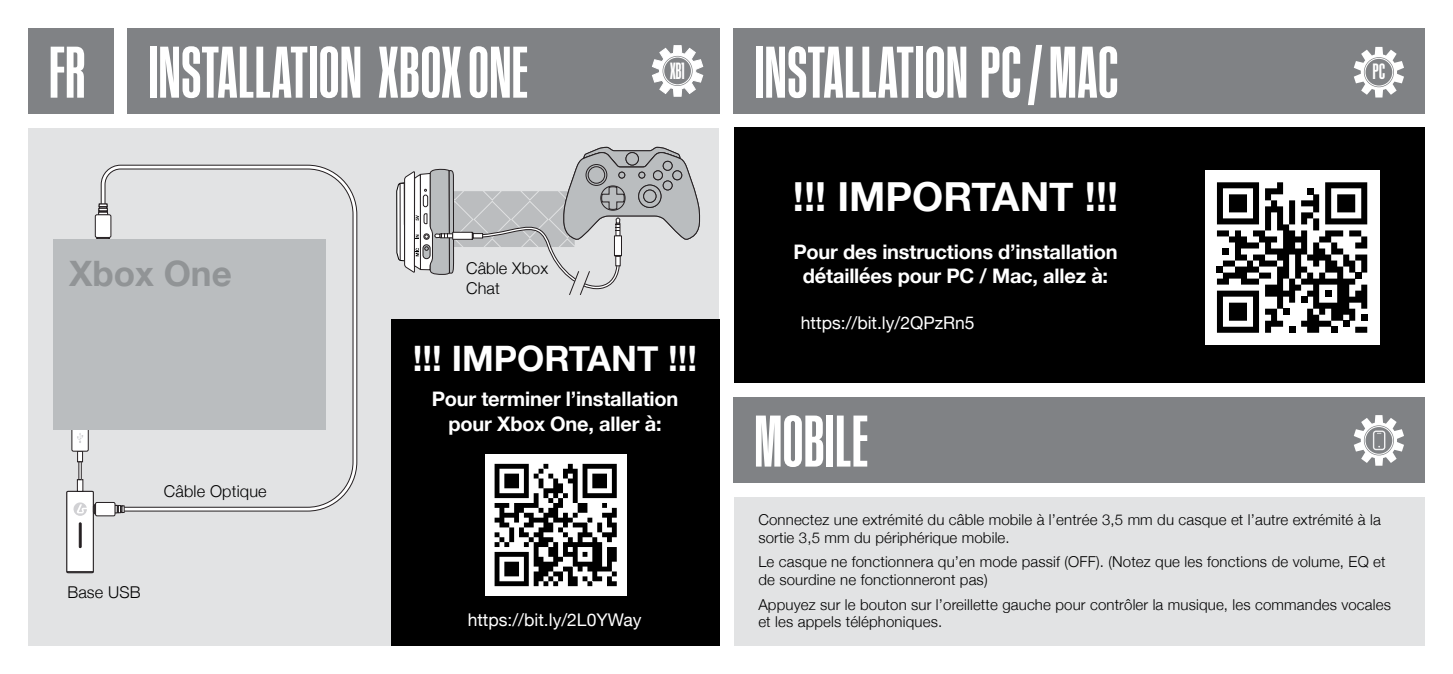
<style>
.page{position:relative;width:1453px;height:674px;background:#fff}
.page>*{position:absolute;margin:0;border:0;box-sizing:border-box;transform-origin:0 0}
.t1{font:500 70px "Kommissar X Cond";letter-spacing:.02em;color:#fff}
.t2{font:700 40px "Helvetica Neue";color:#fff}
.t3{font:700 35px "Helvetica Neue";color:#fff}
.t4{font:700 35px "Helvetica Neue";color:#919496}
.t5{font:500 22.5px "Kommissar X Cond";color:#fff;scale:.88 1}
.t6{font:500 21.25px "Kommissar X Cond";color:#fff}
.t7{font:700 20px/25px "Helvetica Neue";letter-spacing:-.01em;color:#fff;text-align:center}
.t8{font:17.5px "Helvetica Neue";color:#fff}
.t9{font:300 16.25px "Helvetica Neue";letter-spacing:.01em;color:#000}
.t10{font:300 15px/17.5px "Helvetica Neue";letter-spacing:.01em;color:#000}
</style>
<div class="page">
<div style="left:734px;top:128px;width:690px;height:255px;background:#000"></div>
<div style="left:734px;top:496px;width:690px;height:149px;background:#e2e3e4"></div>
<div style="left:28px;top:128px;width:691px;height:517px;background:#e2e3e4"></div>
<svg style="left:101px;top:164px;width:256px;height:347px"></svg>
<svg style="left:96px;top:204px;width:14px;height:35px"></svg>
<div style="left:95px;top:215px;width:16px;height:22px;background:#fff;border-radius:2px"></div>
<div style="left:95px;top:214px;width:16px;height:24px;border:1px solid #241f21;border-radius:2px"></div>
<div style="left:67px;top:491px;width:26px;height:81px;background:#fff"></div>
<div style="left:67px;top:491px;width:27px;height:81px;border:1px solid #241f21"></div>
<svg style="left:73px;top:502px;width:14px;height:13px"></svg>
<div style="left:79px;top:522px;width:2px;height:25px;border:1px solid #241f21"></div>
<svg style="left:67px;top:571px;width:26px;height:1px"></svg>
<div style="left:77px;top:479px;width:6px;height:12px;background:#fff"></div>
<div style="left:77px;top:479px;width:6px;height:12px;border:1px solid #241f21"></div>
<div style="left:78px;top:451px;width:5px;height:10px;background:#fff"></div>
<div style="left:77px;top:450px;width:6px;height:12px;border:1px solid #241f21"></div>
<svg style="left:71px;top:429px;width:18px;height:22px"></svg>
<div style="left:79px;top:461px;width:3px;height:18px;border:1px solid #241f21"></div>
<svg style="left:115px;top:504px;width:9px;height:9px"></svg>
<div style="left:93px;top:504px;width:20px;height:9px;border:1px solid #241f21"></div>
<div style="left:94px;top:503px;width:20px;height:11px;border:1px solid #241f21"></div>
<div style="left:96px;top:502px;width:19px;height:13px;background:#fff"></div>
<div style="left:95px;top:502px;width:20px;height:14px;border:1px solid #241f21"></div>
<div style="left:53px;top:239px;width:273px;height:190px;background:#babdbf"></div>
<div style="left:733px;top:28px;width:691px;height:85px;background:#808285"></div>
<div style="left:391px;top:319px;width:328px;height:326px;background:#000"></div>
<div style="left:128px;top:28px;width:592px;height:85px;background:#808285"></div>
<div style="left:733px;top:397px;width:692px;height:85px;background:#808285"></div>
<svg style="left:1354px;top:415px;width:50px;height:50px"></svg>
<svg style="left:652px;top:45px;width:51px;height:52px"></svg>
<svg style="left:662px;top:56px;width:31px;height:30px"></svg>
<div style="left:663px;top:57px;width:29px;height:28px;border:1px solid #fff;border-radius:50%"></div>
<svg style="left:1354px;top:47px;width:50px;height:50px"></svg>
<svg style="left:1364px;top:57px;width:30px;height:30px"></svg>
<div style="left:1365px;top:58px;width:28px;height:28px;border:1px solid #fff;border-radius:50%"></div>
<svg style="left:396px;top:146px;width:305px;height:149px"></svg>
<div style="left:28px;top:28px;width:85px;height:85px;background:#808285"></div>
<div style="left:485px;top:454px;width:141px;height:141px;background:#fff"></div>
<svg style="left:495px;top:463px;width:122px;height:122px"></svg>
<div style="left:1205px;top:170px;width:174px;height:174px;background:#fff"></div>
<svg style="left:1217px;top:182px;width:150px;height:150px"></svg>
<h1 class="t1" style="left:50px;top:27px;width:480px">FR INSTALLATION XBOX ONE</h1>
<h3 class="t4" style="left:69px;top:251px;width:164px">Xbox One</h3>
<p class="t9" style="left:466px;top:258px;width:84px">Câble Xbox</p>
<p class="t9" style="left:466px;top:278px;width:35px">Chat</p>
<h3 class="t5" style="left:670px;top:56px;width:18px">XB1</h3>
<h3 class="t3" style="left:413px;top:337px;width:286px">!!! IMPORTANT !!!</h3>
<p class="t9" style="left:164px;top:481px;width:104px">Câble Optique</p>
<p class="t9" style="left:67px;top:581px;width:75px">Base USB</p>
<h3 class="t7" style="left:432px;top:386px;width:248px">Pour terminer l’installation pour Xbox One, aller à:</h3>
<p class="t8" style="left:468px;top:609px;width:175px">https://bit.ly/2L0YWay</p>
<h1 class="t1" style="left:755px;top:27px;width:365px">INSTALLATION PC / MAC</h1>
<h2 class="t2" style="left:793px;top:172px;width:327px">!!! IMPORTANT !!!</h2>
<h3 class="t7" style="left:793px;top:239px;width:326px;line-height:24px">Pour des instructions d’installation détaillées pour PC / Mac, allez à:</h3>
<p class="t8" style="left:801px;top:312px;width:175px">https://bit.ly/2QPzRn5</p>
<h1 class="t1" style="left:755px;top:395px;width:115px">MOBILE</h1>
<h3 class="t6" style="left:1372px;top:58px;width:14px">PC</h3>
<p class="t10" style="left:758px;top:510px;width:624px">Connectez une extrémité du câble mobile à l’entrée 3,5 mm du casque et l’autre extrémité à la sortie 3,5 mm du périphérique mobile.</p>
<p class="t10" style="left:758px;top:552px;width:629px">Le casque ne fonctionnera qu’en mode passif (OFF). (Notez que les fonctions de volume, EQ et de sourdine ne fonctionneront pas)</p>
<p class="t10" style="left:758px;top:595px;width:634px">Appuyez sur le bouton sur l’oreillette gauche pour contrôler la musique, les commandes vocales et les appels téléphoniques.</p>
</div>
